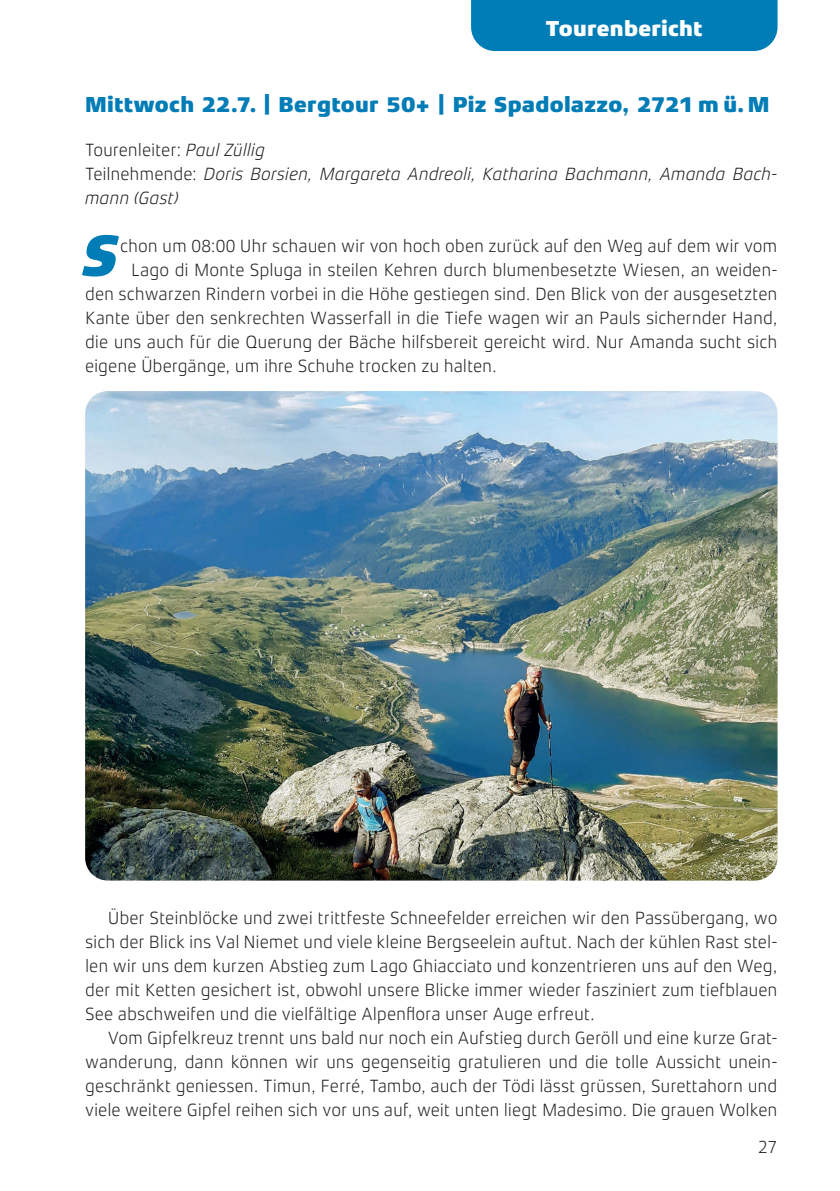
<style>
.page{position:relative;width:840px;height:1191px;background:#fff}
.page>*{position:absolute;margin:0;border:0;box-sizing:border-box;transform-origin:0 0}
.t1{font:italic 800 59.2px "Xenois Sans Pro";color:#007cb6}
.t2{font:800 22px "Xenois Sans Pro";letter-spacing:.01em;color:#007cb6}
.t3{font:800 22px "Xenois Sans Pro";letter-spacing:.01em;color:#fff}
.t4{font:300 18px/24px "Xenois Sans Pro";letter-spacing:-.01em;color:#231f20;text-align:justify}
.t5{font:italic 300 18px/24px "Xenois Sans Pro";letter-spacing:-.005em;color:#231f20}
.s1{font-style:normal}
</style>
<div class="page">
<div style="left:471px;top:0;width:306px;height:51px;background:#007cb6"></div>
<img style="left:85px;top:391px;width:692px;height:489px">
<p class="t3" style="left:545px;top:16px;width:158px">Tourenbericht</p>
<p class="t2" style="left:85px;top:92px;width:685px">Mittwoch 22.7. | Bergtour 50+ | Piz Spadolazzo, 2721 m ü. M</p>
<p class="t5" style="left:85px;top:138px;width:693px"><span class="s1">Tourenleiter:</span> Paul Züllig<br><span class="s1">Teilnehmende:</span> Doris Borsien, Margareta Andreoli, Katharina Bachmann, Amanda Bach&shy;mann (Gast)</p>
<h1 class="t1" style="left:83px;top:222px;width:37px">S</h1>
<p class="t4" style="left:120px;top:234px;width:658px">chon um 08:00 Uhr schauen wir von hoch oben zurück auf den Weg auf dem wir vom</p>
<p class="t4" style="left:131px;top:258px;width:647px">Lago di Monte Spluga in steilen Kehren durch blumenbesetzte Wiesen, an weiden-</p>
<p class="t4" style="left:85px;top:282px;width:693px">den schwarzen Rindern vorbei in die Höhe gestiegen sind. Den Blick von der ausgesetzten</p>
<p class="t4" style="left:85px;top:306px;width:693px">Kante über den senkrechten Wasserfall in die Tiefe wagen wir an Pauls sichernder Hand,</p>
<p class="t4" style="left:85px;top:330px;width:693px">die uns auch für die Querung der Bäche hilfsbereit gereicht wird. Nur Amanda sucht sich</p>
<p class="t4" style="left:85px;top:354px;width:413px">eigene Übergänge, um ihre Schuhe trocken zu halten.</p>
<p class="t4" style="left:85px;top:906px;width:693px;text-indent:23px">Über Steinblöcke und zwei trittfeste Schneefelder erreichen wir den Passübergang, wo sich der Blick ins Val Niemet und viele kleine Bergseelein auftut. Nach der kühlen Rast stel&shy;len wir uns dem kurzen Abstieg zum Lago Ghiacciato und konzentrieren uns auf den Weg, der mit Ketten gesichert ist, obwohl unsere Blicke immer wieder fasziniert zum tiefblauen See abschweifen und die vielfältige Alpenflora unser Auge erfreut.</p>
<p class="t4" style="left:85px;top:1026px;width:693px;text-indent:23px">Vom Gipfelkreuz trennt uns bald nur noch ein Aufstieg durch Geröll und eine kurze Grat&shy;wanderung, dann können wir uns gegenseitig gratulieren und die tolle Aussicht unein&shy;geschränkt geniessen. Timun, Ferré, Tambo, auch der Tödi lässt grüssen, Surettahorn und viele weitere Gipfel reihen sich vor uns auf, weit unten liegt Madesimo. Die grauen Wolken</p>
<p class="t4" style="left:757px;top:1135px;width:21px">27</p>
</div>
